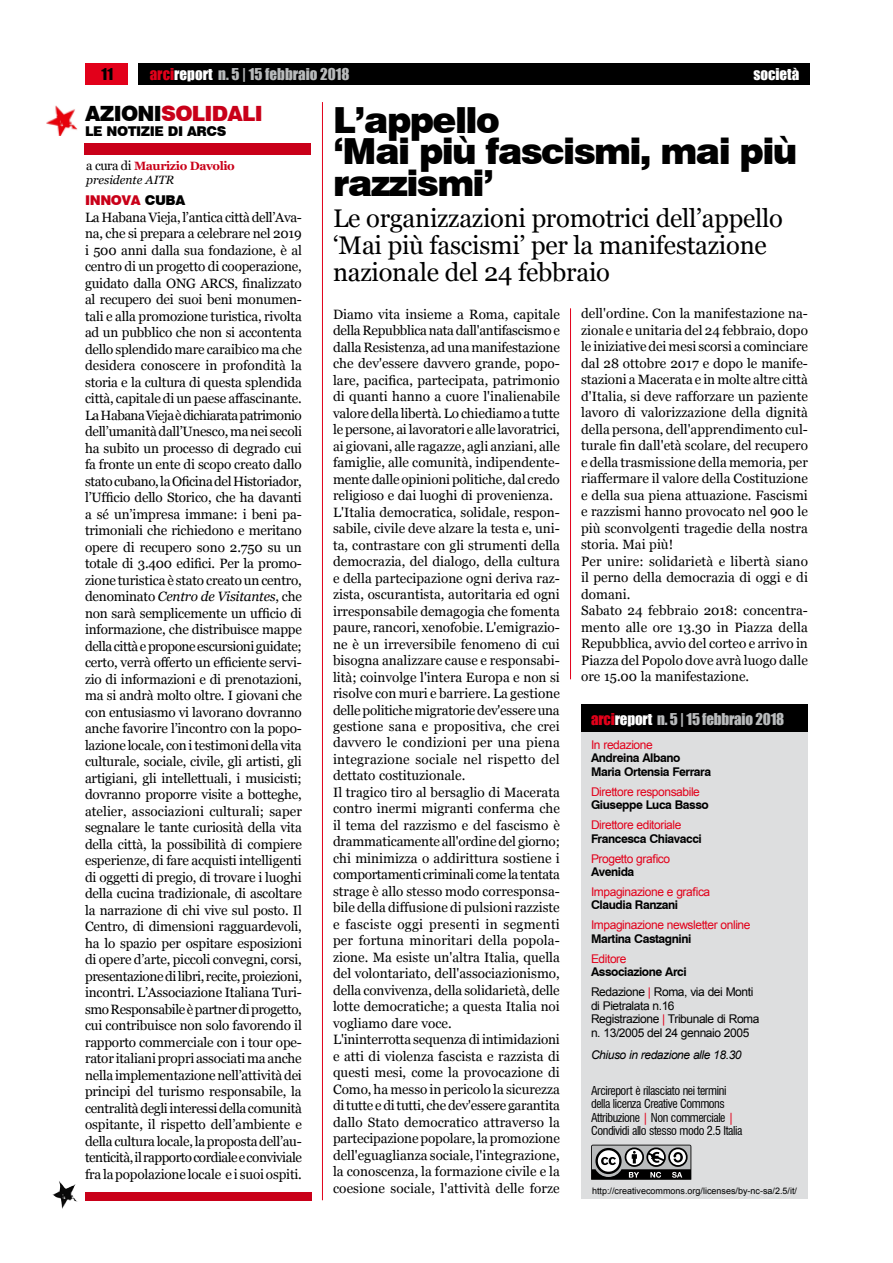
<style>
.page{position:relative;width:893px;height:1263px;background:#fff}
.page>*{position:absolute;margin:0;border:0;box-sizing:border-box;transform-origin:0 0}
.t1{font:900 36px/31.5px "Swiss 721 BT";letter-spacing:-.045em;color:#000}
.t2{font:25.5px/27px "Georgia";letter-spacing:-.01em;color:#000}
.t3{font:900 21px "Swiss 721 BT";color:#c90019}
.t4{font:900 21px "Swiss 721 BT";color:#000}
.t5{font:15px "Impact";color:#b9bbbc}
.t6{font:15px "Impact";color:#fff}
.t7{font:15px "Impact";color:#000}
.t8{font:13.5px/16.5px "Georgia";color:#000}
.t9{font:900 13.5px "Swiss 721 BT";letter-spacing:-.03em;color:#000}
.t10{font:900 13.5px "Swiss 721 BT";color:#c90019}
.t11{font:12px "Arial";letter-spacing:-.035em;color:#e2001a}
.t12{font:700 12px/13.5px "Swiss 721 BT";letter-spacing:-.035em;color:#000}
.t13{font:condensed 12px/13.5px "Swiss 721 BT";letter-spacing:-.035em;color:#000}
.t14{font:12px/13.5px "Arial";letter-spacing:-.035em;color:#000}
.t15{font:700 12px/14.1px "Georgia";letter-spacing:-.035em;color:#c90019}
.t16{font:italic 12px "Arial";letter-spacing:-.035em;color:#000}
.t17{font:9px "Arial";color:#000}
.s1{color:#e2001a}
.s2{color:#fff}
.s3{font-weight:400;font-size:12.75px;color:#000}
.s4{font-weight:400;font-style:italic;color:#000}
.s5{color:#c90019}
.s6{font-style:italic}
</style>
<div class="page">
<div style="left:85px;top:64px;width:43px;height:21px;background:#e2001a"></div>
<div style="left:138px;top:64px;width:672px;height:21px;background:#000"></div>
<div style="left:581px;top:704px;width:227px;height:495px;background:#dddedf"></div>
<div style="left:581px;top:704px;width:227px;height:28px;background:#000"></div>
<svg style="left:591px;top:1145px;width:100px;height:35px;background:#747575"></svg>
<hr style="left:322px;top:102px;width:1px;height:1098px;background:#e2001a">
<hr style="left:570px;top:308px;width:1px;height:371px;background:#e2001a">
<div style="left:84px;top:143px;width:227px;height:12px;background:#c90019"></div>
<img style="left:46px;top:105px;width:32px;height:31px">
<img style="left:52px;top:1181px;width:26px;height:28px">
<div style="left:85px;top:1192px;width:227px;height:8px;background:#c90019"></div>
<p class="t7" style="left:102px;top:62px;width:13px">11</p>
<p class="t5" style="left:150px;top:62px;width:201px"><span class="s1">arci</span><span class="s2">report</span> n. 5 | 15 febbraio 2018</p>
<p class="t6" style="left:753px;top:62px;width:48px">società</p>
<h3 class="t4" style="left:85px;top:101px;width:42px">AZIONI</h3>
<h3 class="t3" style="left:161px;top:101px;width:14px">SOLIDALI</h3>
<p class="t9" style="left:85px;top:123px;width:31px">LE NOTI</p>
<p class="t9" style="left:141px;top:123px;width:57px">ZIEDIARCS</p>
<p class="t15" style="left:86px;top:159px;width:150px"><span class="s3">a cura di</span> Maurizio Davolio <span class="s4">presidente AITR</span></p>
<p class="t10" style="left:85px;top:192px;width:17px">INNO</p>
<p class="t9" style="left:122px;top:192px;width:65px"><span class="s5">VA</span> CUBA</p>
<p class="t8" style="left:85px;top:209px;width:218px;text-align:justify">La Habana Vieja, l’antica città dell’Ava&shy;na, che si prepara a celebrare nel 2019 i 500 anni dalla sua fondazione, è al centro di un progetto di cooperazione, guidato dalla ONG ARCS, finalizzato al recupero dei suoi beni monumen&shy;tali e alla promozione turistica, rivolta ad un pubblico che non si accontenta dello splendido mare caraibico ma che desidera conoscere in profondità la storia e la cultura di questa splendida città, capitale di un paese affascinante.<br>La Habana Vieja è dichiarata patrimonio dell’umanità dall’Unesco, ma nei secoli ha subito un processo di degrado cui fa fronte un ente di scopo creato dallo stato cubano, la Oficina del Historiador, l’Ufficio dello Storico, che ha davanti a sé un’impresa immane: i beni pa&shy;trimoniali che richiedono e meritano opere di recupero sono 2.750 su un totale di 3.400 edifici. Per la promo&shy;zione turistica è stato creato un centro, denominato <span class="s6">Centro de Visitantes</span>, che non sarà semplicemente un ufficio di informazione, che distribuisce mappe della città e propone escursioni guidate; certo, verrà offerto un efficiente servi&shy;zio di informazioni e di prenotazioni, ma si andrà molto oltre. I giovani che con entusiasmo vi lavorano dovranno anche favorire l’incontro con la popo&shy;lazione locale, con i testimoni della vita culturale, sociale, civile, gli artisti, gli artigiani, gli intellettuali, i musicisti; dovranno proporre visite a botteghe, atelier, associazioni culturali; saper segnalare le tante curiosità della vita della città, la possibilità di compiere esperienze, di fare acquisti intelligenti di oggetti di pregio, di trovare i luoghi della cucina tradizionale, di ascoltare la narrazione di chi vive sul posto. Il Centro, di dimensioni ragguardevoli, ha lo spazio per ospitare esposizioni di opere d’arte, piccoli convegni, corsi, presentazione di libri, recite, proiezioni, incontri. L’Associazione Italiana Turi&shy;smo Responsabile è partner di progetto, cui contribuisce non solo favorendo il rapporto commerciale con i tour ope&shy;rator italiani propri associati ma anche nella implementazione nell’attività dei principi del turismo responsabile, la centralità degli interessi della comunità ospitante, il rispetto dell’ambiente e della cultura locale, la proposta dell’au&shy;tenticità, il rapporto cordiale e conviviale fra la popolazione locale e i suoi ospiti.</p>
<h1 class="t1" style="left:333px;top:104px;width:466px">L’APPELLO<br>‘MAI PIÙ FASCISMI, MAI PIÙ<br>RAZZISMI’</h1>
<h2 class="t2" style="left:333px;top:205px;width:451px">Le organizzazioni promotrici dell’appello ‘Mai più fascismi’ per la manifestazione nazionale del 24 febbraio</h2>
<p class="t8" style="left:333px;top:306px;width:228px">Diamo vita insieme a Roma, capitale della Repubblica nata dall'antifascismo e dalla Resistenza, ad una manifestazione che dev'essere davvero grande, popo&shy;lare, pacifica, partecipata, patrimonio di quanti hanno a cuore l'inalienabile valore della libertà. Lo chiediamo a tutte le persone, ai lavoratori e alle lavoratrici, ai giovani, alle ragazze, agli anziani, alle famiglie, alle comunità, indipendente&shy;mente dalle opinioni politiche, dal credo religioso e dai luoghi di provenienza.<br>L'Italia democratica, solidale, respon&shy;sabile, civile deve alzare la testa e, uni&shy;ta, contrastare con gli strumenti della democrazia, del dialogo, della cultura e della partecipazione ogni deriva raz&shy;zista, oscurantista, autoritaria ed ogni irresponsabile demagogia che fomenta paure, rancori, xenofobie. L'emigrazio&shy;ne è un irreversibile fenomeno di cui bisogna analizzare cause e responsabi&shy;lità; coinvolge l'intera Europa e non si risolve con muri e barriere. La gestione delle politiche migratorie dev'essere una gestione sana e propositiva, che crei davvero le condizioni per una piena integrazione sociale nel rispetto del dettato costituzionale.<br>Il tragico tiro al bersaglio di Macerata contro inermi migranti conferma che il tema del razzismo e del fascismo è drammaticamente all'ordine del giorno; chi minimizza o addirittura sostiene i comportamenti criminali come la tentata strage è allo stesso modo corresponsa&shy;bile della diffusione di pulsioni razziste e fasciste oggi presenti in segmenti per fortuna minoritari della popola&shy;zione. Ma esiste un'altra Italia, quella del volontariato, dell'associazionismo, della convivenza, della solidarietà, delle lotte democratiche; a questa Italia noi vogliamo dare voce.<br>L'ininterrotta sequenza di intimidazioni e atti di violenza fascista e razzista di questi mesi, come la provocazione di Como, ha messo in pericolo la sicurezza di tutte e di tutti, che dev'essere garantita dallo Stato democratico attraverso la partecipazione popolare, la promozione dell'eguaglianza sociale, l'integrazione, la conoscenza, la formazione civile e la coesione sociale, l'attività delle forze</p>
<p class="t8" style="left:581px;top:306px;width:228px">dell'ordine. Con la manifestazione na&shy;zionale e unitaria del 24 febbraio, dopo le iniziative dei mesi scorsi a cominciare dal 28 ottobre 2017 e dopo le manife&shy;stazioni a Macerata e in molte altre città d'Italia, si deve rafforzare un paziente lavoro di valorizzazione della dignità della persona, dell'apprendimento cul&shy;turale fin dall'età scolare, del recupero e della trasmissione della memoria, per riaffermare il valore della Costituzione e della sua piena attuazione. Fascismi e razzismi hanno provocato nel 900 le più sconvolgenti tragedie della nostra storia. Mai più!<br>Per unire: solidarietà e libertà siano il perno della democrazia di oggi e di domani.<br>Sabato 24 febbraio 2018: concentra&shy;mento alle ore 13.30 in Piazza della Repubblica, avvio del corteo e arrivo in Piazza del Popolo dove avrà luogo dalle ore 15.00 la manifestazione.</p>
<p class="t5" style="left:591px;top:707px;width:195px"><span class="s1">arci</span><span class="s2">report</span> n. 5 | 15 febbraio 2018</p>
<p class="t11" style="left:591px;top:737px;width:63px">In redazione</p>
<p class="t12" style="left:591px;top:751px;width:122px">Andreina Albano<br>Maria Ortensia Ferrara</p>
<p class="t11" style="left:591px;top:784px;width:110px">Direttore responsabile</p>
<p class="t12" style="left:591px;top:798px;width:119px">Giuseppe Luca Basso</p>
<p class="t11" style="left:591px;top:817px;width:92px">Direttore editoriale</p>
<p class="t12" style="left:591px;top:831px;width:112px">Francesca Chiavacci</p>
<p class="t11" style="left:591px;top:850px;width:81px">Progetto grafico</p>
<p class="t12" style="left:591px;top:865px;width:45px">Avenida</p>
<p class="t11" style="left:591px;top:884px;width:121px">Impaginazione e grafica</p>
<p class="t12" style="left:591px;top:898px;width:89px">Claudia Ranzani</p>
<p class="t11" style="left:591px;top:917px;width:161px">Impaginazione newsletter online</p>
<p class="t12" style="left:591px;top:932px;width:102px">Martina Castagnini</p>
<p class="t11" style="left:591px;top:951px;width:37px">Editore</p>
<p class="t12" style="left:591px;top:965px;width:97px">Associazione Arci</p>
<p class="t14" style="left:591px;top:985px;width:170px">Redazione <span class="s1">|</span> Roma, via dei Monti di Pietralata n.16<br>Registrazione <span class="s1">|</span> Tribunale di Roma n. 13/2005 del 24 gennaio 2005</p>
<p class="t16" style="left:591px;top:1047px;width:152px">Chiuso in redazione alle 18.30</p>
<p class="t13" style="left:591px;top:1083px;width:153px">Arcireport è rilasciato nei termini della licenza Creative Commons Attribuzione <span class="s1">|</span> Non commerciale <span class="s1">| </span>Condividi allo stesso modo 2.5 Italia</p>
<p class="t17" style="left:592px;top:1185px;width:207px">http://creativecommons.org/licenses/by-nc-sa/2.5/it/</p>
</div>
